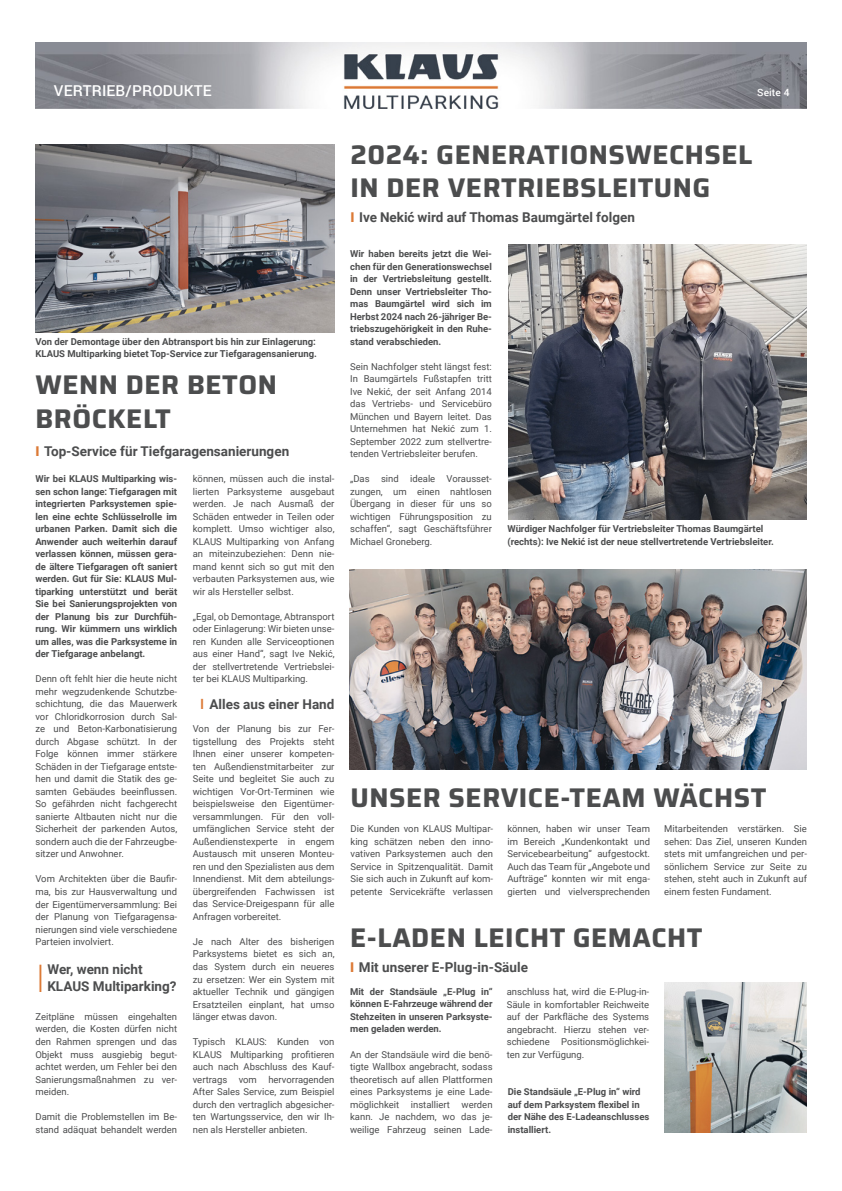
<style>
.page{position:relative;width:842px;height:1191px;background:#fff}
.page>*{position:absolute;margin:0;border:0;box-sizing:border-box;transform-origin:0 0}
.t1{font:36.4px "Roboto";color:#dc7935;scale:.55 1}
.t2{font:700 27px/33px "Saira";letter-spacing:.02em;color:#4c4d4e}
.t3{font:500 15px "Roboto";letter-spacing:.01em;color:#fff}
.t4{font:700 13.5px/17px "Roboto";color:#4c4d4e}
.t5{font:500 10px "Roboto";letter-spacing:.01em;color:#fff}
.t6{font:9.5px/12.5px "Roboto";color:#4c4d4e;text-align:justify}
.t7{font:700 9.5px/12.5px "Roboto";color:#4c4d4e;text-align:justify}
.s1{font-weight:900;color:#dc7935}
.s2{color:#dc7935}
</style>
<div class="page">
<img style="left:35px;top:43px;width:771px;height:65px">
<img style="left:508px;top:245px;width:298px;height:275px">
<img style="left:665px;top:982px;width:141px;height:150px">
<img style="left:35px;top:145px;width:299px;height:187px">
<img style="left:350px;top:570px;width:456px;height:200px">
<h3 class="t3" style="left:54px;top:80px;width:159px">VERTRIEB/PRODUKTE</h3>
<p class="t5" style="left:757px;top:85px;width:34px">Seite 4</p>
<p class="t7" style="left:35px;top:335px;width:283px">Von der Demontage über den Abtransport bis hin zur Einlagerung:<br>KLAUS Multiparking bietet Top-Service zur Tiefgaragensanierung.</p>
<h2 class="t2" style="left:35px;top:366px;width:243px;line-height:34px">WENN DER BETON<br>BRÖCKELT</h2>
<h3 class="t4" style="left:35px;top:442px;width:255px"><span class="s1">I</span> Top-Service für Tiefgaragensanierungen</h3>
<p class="t7" style="left:35px;top:472px;width:143px">Wir bei KLAUS Multiparking wis&shy;sen schon lange: Tiefgaragen mit integrierten Parksystemen spie&shy;len eine echte Schlüsselrolle im urbanen Parken. Damit sich die Anwender auch weiterhin darauf verlassen können, müssen gera&shy;de ältere Tiefgaragen oft saniert werden. Gut für Sie: KLAUS Mul&shy;tiparking unterstützt und berät Sie bei Sanierungsprojekten von der Planung bis zur Durchfüh&shy;rung. Wir kümmern uns wirklich um alles, was die Parksysteme in der Tiefgarage anbelangt.</p>
<p class="t6" style="left:35px;top:672px;width:143px">Denn oft fehlt hier die heute nicht mehr wegzudenkende Schutzbe&shy;schichtung, die das Mauerwerk vor Chloridkorrosion durch Sal&shy;ze und Beton-Karbonatisierung durch Abgase schützt. In der Folge können immer stärkere Schäden in der Tiefgarage entste&shy;hen und damit die Statik des ge&shy;samten Gebäudes beeinflussen.<br>So gefährden nicht fachgerecht sanierte Altbauten nicht nur die Sicherheit der parkenden Autos, sondern auch die der Fahrzeugbe&shy;sitzer und Anwohner.</p>
<p class="t6" style="left:35px;top:872px;width:143px">Vom Architekten über die Baufir&shy;ma, bis zur Hausverwaltung und der Eigentümerversammlung: Bei der Planung von Tiefgaragensa&shy;nierungen sind viele verschiedene Parteien involviert.</p>
<h1 class="t1" style="left:38px;top:953px;width:10px">l</h1>
<h3 class="t4" style="left:47px;top:960px;width:131px">Wer, wenn nicht<br>KLAUS Multiparking?</h3>
<p class="t6" style="left:35px;top:1010px;width:143px">Zeitpläne müssen eingehalten werden, die Kosten dürfen nicht den Rahmen sprengen und das Objekt muss ausgiebig begut&shy;achtet werden, um Fehler bei den Sanierungsmaßnahmen zu ver&shy;meiden.</p>
<p class="t6" style="left:35px;top:1110px;width:143px">Damit die Problemstellen im Be&shy;stand adäquat behandelt werden</p>
<p class="t6" style="left:193px;top:472px;width:143px">können, müssen auch die instal&shy;lierten Parksysteme ausgebaut werden. Je nach Ausmaß der Schäden entweder in Teilen oder komplett. Umso wichtiger also, KLAUS Multiparking von Anfang an miteinzubeziehen: Denn nie&shy;mand kennt sich so gut mit den verbauten Parksystemen aus, wie wir als Hersteller selbst.</p>
<p class="t6" style="left:193px;top:610px;width:143px">„Egal, ob Demontage, Abtransport oder Einlagerung: Wir bieten unse&shy;ren Kunden alle Serviceoptionen aus einer Hand“, sagt Ive Nekić, der stellvertretende Vertriebslei&shy;ter bei KLAUS Multiparking.</p>
<h3 class="t4" style="left:200px;top:695px;width:135px"><span class="s2">l</span> Alles aus einer Hand</h3>
<p class="t6" style="left:193px;top:722px;width:143px">Von der Planung bis zur Fer&shy;tigstellung des Projekts steht Ihnen einer unserer kompeten&shy;ten Außendienstmitarbeiter zur Seite und begleitet Sie auch zu wichtigen Vor-Ort-Terminen wie beispielsweise den Eigentümer&shy;versammlungen. Für den voll&shy;umfänglichen Service steht der Außendienstexperte in engem Austausch mit unseren Monteu&shy;ren und den Spezialisten aus dem Innendienst. Mit dem abteilungs&shy;übergreifenden Fachwissen ist das Service-Dreigespann für alle Anfragen vorbereitet.</p>
<p class="t6" style="left:193px;top:935px;width:143px">Je nach Alter des bisherigen Parksystems bietet es sich an, das System durch ein neueres zu ersetzen: Wer ein System mit aktueller Technik und gängigen Ersatzteilen einplant, hat umso länger etwas davon.</p>
<p class="t6" style="left:193px;top:1035px;width:143px">Typisch KLAUS: Kunden von KLAUS Multiparking profitieren auch nach Abschluss des Kauf&shy;vertrags vom hervorragenden After Sales Service, zum Beispiel durch den vertraglich abgesicher&shy;ten Wartungsservice, den wir Ih&shy;nen als Hersteller anbieten.</p>
<h2 class="t2" style="left:350px;top:137px;width:403px">2024: GENERATIONSWECHSEL<br>IN DER VERTRIEBSLEITUNG</h2>
<h3 class="t4" style="left:350px;top:208px;width:286px"><span class="s1">I</span> Ive Nekić wird auf Thomas Baumgärtel folgen</h3>
<p class="t7" style="left:350px;top:247px;width:143px">Wir haben bereits jetzt die Wei&shy;chen für den Generationswechsel in der Vertriebsleitung gestellt.<br>Denn unser Vertriebsleiter Tho&shy;mas Baumgärtel wird sich im Herbst 2024 nach 26-jähriger Be&shy;triebszugehörigkeit in den Ruhe&shy;stand verabschieden.</p>
<p class="t6" style="left:350px;top:360px;width:143px">Sein Nachfolger steht längst fest:<br>In Baumgärtels Fußstapfen tritt Ive Nekić, der seit Anfang 2014 das Vertriebs- und Servicebüro München und Bayern leitet. Das Unternehmen hat Nekić zum 1.<br>September 2022 zum stellvertre&shy;tenden Vertriebsleiter berufen.</p>
<p class="t6" style="left:350px;top:472px;width:143px">„Das sind ideale Vorausset&shy;zungen, um einen nahtlosen Übergang in dieser für uns so wichtigen Führungsposition zu schaffen“, sagt Geschäftsführer Michael Groneberg.</p>
<p class="t7" style="left:507px;top:522px;width:268px">Würdiger Nachfolger für Vertriebsleiter Thomas Baumgärtel (rechts): Ive Nekić ist der neue stellvertretende Vertriebsleiter.</p>
<h2 class="t2" style="left:350px;top:780px;width:417px">UNSER SERVICE-TEAM WÄCHST</h2>
<p class="t6" style="left:350px;top:822px;width:144px">Die Kunden von KLAUS Multipar&shy;king schätzen neben den inno&shy;vativen Parksystemen auch den Service in Spitzenqualität. Damit Sie sich auch in Zukunft auf kom&shy;petente Servicekräfte verlassen</p>
<p class="t6" style="left:507px;top:822px;width:144px">können, haben wir unser Team im Bereich „Kundenkontakt und Servicebearbeitung“ aufgestockt.<br>Auch das Team für „Angebote und Aufträge“ konnten wir mit enga&shy;gierten und vielversprechenden</p>
<p class="t6" style="left:664px;top:822px;width:144px">Mitarbeitenden verstärken. Sie sehen: Das Ziel, unseren Kunden stets mit umfangreichen und per&shy;sönlichem Service zur Seite zu stehen, steht auch in Zukunft auf einem festen Fundament.</p>
<h2 class="t2" style="left:350px;top:920px;width:354px">E-LADEN LEICHT GEMACHT</h2>
<h3 class="t4" style="left:350px;top:958px;width:179px"><span class="s1">I</span> Mit unserer E-Plug-in-Säule</h3>
<p class="t7" style="left:350px;top:985px;width:144px">Mit der Standsäule „E-Plug in“ können E-Fahrzeuge während der Stehzeiten in unseren Parksyste&shy;men geladen werden.</p>
<p class="t6" style="left:350px;top:1047px;width:144px">An der Standsäule wird die benö&shy;tigte Wallbox angebracht, sodass theoretisch auf allen Plattformen eines Parksystems je eine Lade&shy;möglichkeit installiert werden kann. Je nachdem, wo das je&shy;weilige Fahrzeug seinen Lade-</p>
<p class="t6" style="left:507px;top:985px;width:144px">anschluss hat, wird die E-Plug-in-Säule in komfortabler Reichweite auf der Parkfläche des Systems angebracht. Hierzu stehen ver&shy;schiedene Positionsmöglichkei&shy;ten zur Verfügung.</p>
<p class="t7" style="left:508px;top:1085px;width:143px;text-align:left">Die Standsäule „E-Plug in“ wird auf dem Parksystem flexibel in der Nähe des E-Ladeanschlusses installiert.</p>
</div>
